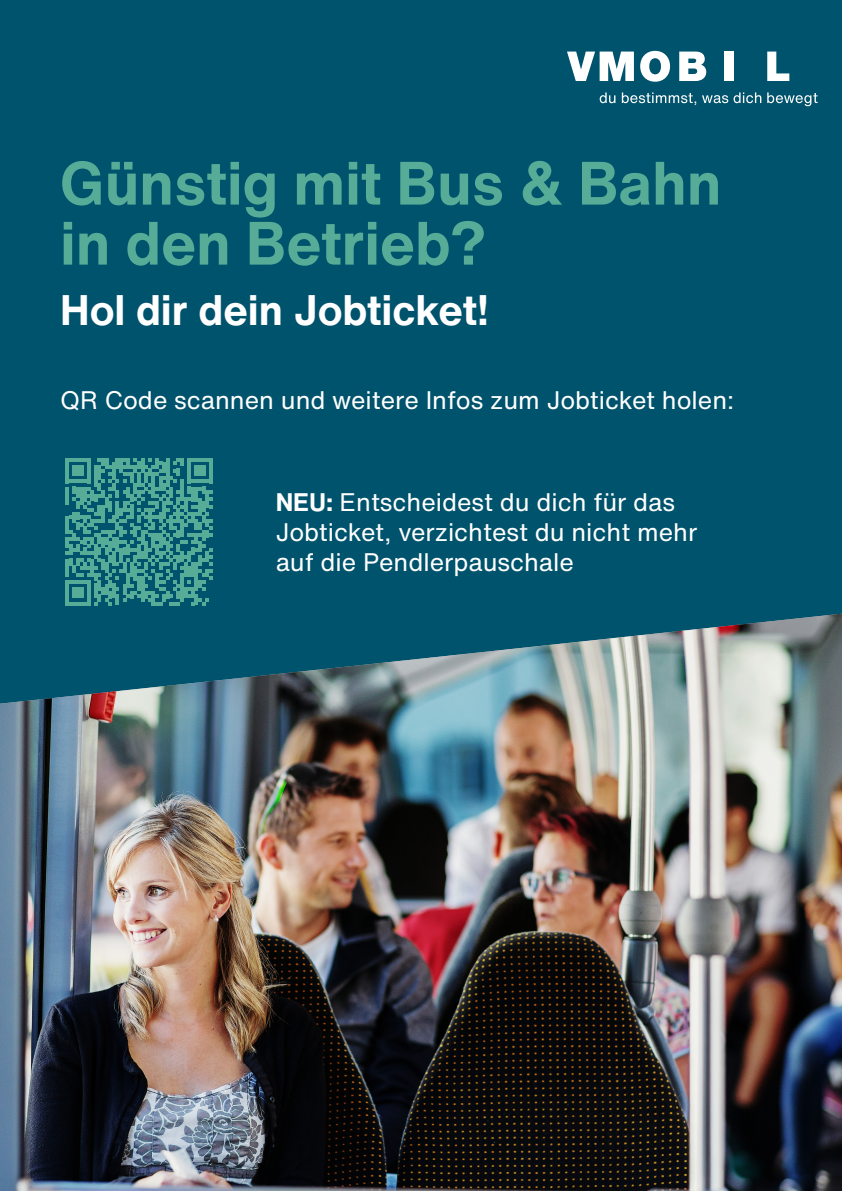
<style>
.page{position:relative;width:842px;height:1191px;background:#00536c}
.page>*{position:absolute;margin:0;border:0;box-sizing:border-box;transform-origin:0 0}
.t1{font:700 60px/60px "Helvetica Now Text";color:#57ac98}
.t2{font:700 42px "Helvetica Now Text";color:#fff}
.t3{font:25px/30px "Helvetica Now Text";color:#fff}
.s1{font-weight:700}
</style>
<div class="page">
<img style="left:0;top:613px;width:842px;height:578px">
<svg style="left:600px;top:92px;width:15px;height:11px"></svg>
<svg style="left:622px;top:92px;width:74px;height:13px"></svg>
<svg style="left:702px;top:92px;width:59px;height:11px"></svg>
<svg style="left:767px;top:92px;width:51px;height:14px"></svg>
<svg style="left:567px;top:52px;width:67px;height:29px"></svg>
<svg style="left:640px;top:51px;width:30px;height:31px"></svg>
<svg style="left:679px;top:52px;width:27px;height:29px"></svg>
<div style="left:725px;top:52px;width:9px;height:29px;background:#fff"></div>
<svg style="left:767px;top:52px;width:22px;height:29px"></svg>
<svg style="left:65px;top:458px;width:148px;height:147px"></svg>
<h1 class="t1" style="left:60px;top:152px;width:663px">Günstig mit Bus &amp; Bahn in den Betrieb?</h1>
<h2 class="t2" style="left:60px;top:278px;width:430px">Hol dir dein Jobticket!</h2>
<p class="t3" style="left:60px;top:384px;width:676px">QR Code scannen und weitere Infos zum Jobticket holen:</p>
<p class="t3" style="left:276px;top:486px;width:423px"><span class="s1">NEU:</span> Entscheidest du dich für das<br>Jobticket, verzichtest du nicht mehr auf die Pendlerpauschale</p>
</div>
